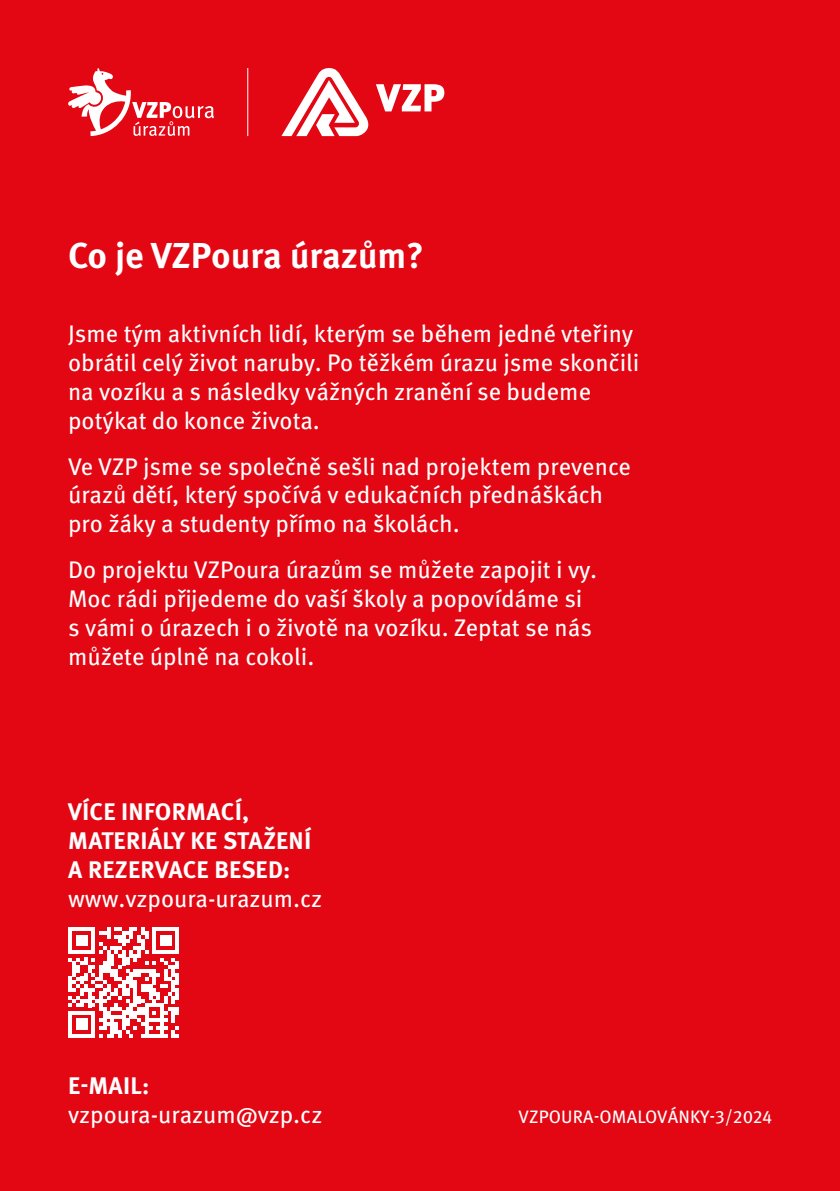
<style>
.page{position:relative;width:840px;height:1191px;background:#fff}
.page>*{position:absolute;margin:0;border:0;box-sizing:border-box;transform-origin:0 0}
.t1{font:700 36px "Meta Pro";letter-spacing:-.005em;color:#fff}
.t2{font:24px/28.8px "Meta Pro";color:#fff}
.t3{font:700 24px/28.8px "Meta Pro";letter-spacing:.01em;color:#fff}
.t4{font:18px "Meta Pro";letter-spacing:.01em;color:#fff}
</style>
<div class="page">
<div style="left:0;top:0;width:839px;height:1191px;background:#e30613"></div>
<svg style="left:281px;top:68px;width:163px;height:68px"></svg>
<svg style="left:68px;top:68px;width:146px;height:68px"></svg>
<hr style="left:247px;top:68px;width:1px;height:68px;background:#fff">
<svg style="left:69px;top:927px;width:110px;height:110px"></svg>
<h1 class="t1" style="left:68px;top:233px;width:357px">Co je VZPoura úrazům?</h1>
<p class="t2" style="left:68px;top:320px;width:572px">Jsme tým aktivních lidí, kterým se během jedné vteřiny obrátil celý život naruby. Po těžkém úrazu jsme skončili na vozíku a s následky vážných zranění se budeme potýkat do konce života.</p>
<p class="t2" style="left:68px;top:452px;width:564px">Ve VZP jsme se společně sešli nad projektem prevence úrazů dětí, který spočívá v edukačních přednáškách pro žáky a studenty přímo na školách.</p>
<p class="t2" style="left:68px;top:555px;width:530px">Do projektu VZPoura úrazům se můžete zapojit i vy.<br>Moc rádi přijedeme do vaší školy a popovídáme si s vámi o úrazech i o životě na vozíku. Zeptat se nás můžete úplně na cokoli.</p>
<p class="t3" style="left:68px;top:797px;width:244px">VÍCE INFORMACÍ,<br>MATERIÁLY KE STAŽENÍ<br>A REZERVACE BESED:</p>
<p class="t2" style="left:68px;top:884px;width:256px">www.vzpoura-urazum.cz</p>
<p class="t3" style="left:68px;top:1071px;width:83px">E-MAIL:</p>
<p class="t2" style="left:68px;top:1100px;width:256px">vzpoura-urazum@vzp.cz</p>
<p class="t4" style="left:518px;top:1105px;width:255px">VZPOURA-OMALOVÁNKY-3/2024</p>
</div>
